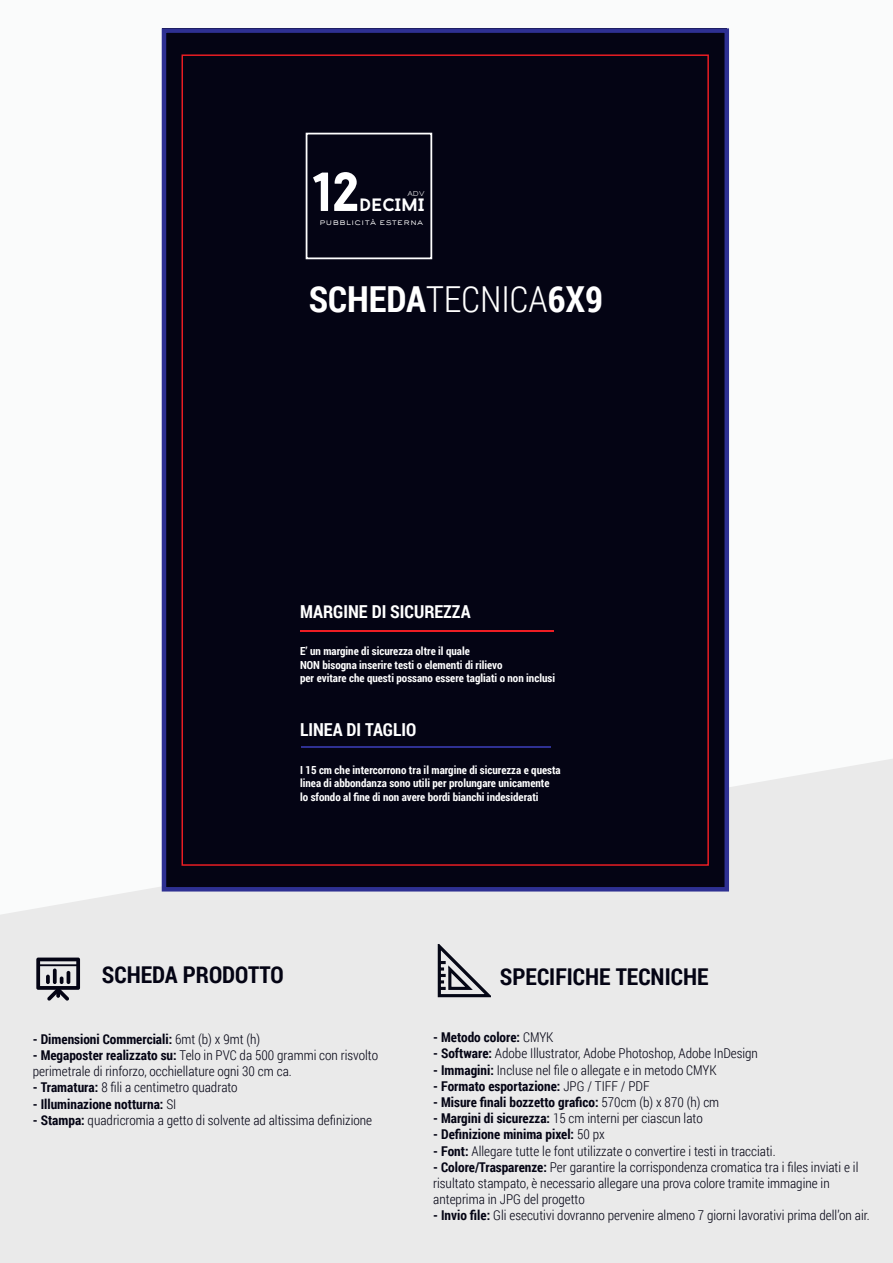
<style>
.page{position:relative;width:893px;height:1263px;background:#fff}
.page>*{position:absolute;margin:0;border:0;box-sizing:border-box;transform-origin:0 0}
.t1{font:700 54.9px "Baron Neue";color:#fff}
.t2{font:700 35.85px "Roboto Condensed";color:#fff}
.t3{font:700 23.1px "Roboto Condensed";color:#040414}
.t4{font:700 17.85px "Roboto Condensed";color:#fff}
.t5{font:700 17.85px "Baron Neue";letter-spacing:.01em;color:#fff}
.t6{font:300 13.5px/16.2px "Roboto Condensed";color:#040414}
.t7{font:700 13.5px "Roboto Condensed";color:#040414}
.t8{font:700 11.1px/13.4px "Roboto Condensed";color:#fff}
.t9{font:300 8.85px "Sackers Gothic Std";letter-spacing:.01em;color:#fff}
.t10{font:300 6.6px "Sackers Gothic Std";color:#fff}
.s1{font-weight:300}
.s2{font-weight:700}
</style>
<div class="page">
<div style="left:0;top:0;width:893px;height:915px;background:#fafbfb"></div>
<div style="left:0;top:759px;width:893px;height:504px;background:#eaeaea"></div>
<div style="left:162px;top:29px;width:565px;height:860px;background:#040414"></div>
<svg style="left:36px;top:957px;width:44px;height:44px;background:#84848b"></svg>
<hr style="left:301px;top:630px;width:253px;height:2px;background:#ee1d23">
<hr style="left:301px;top:746px;width:250px;height:1px;background:#2e3092">
<div style="left:162px;top:28px;width:567px;height:863px;border:4px solid #2e3092"></div>
<div style="left:306px;top:133px;width:126px;height:126px;border:2px solid #fff"></div>
<svg style="left:437px;top:942px;width:55px;height:56px;background:#adaeb2"></svg>
<h1 class="t1" style="left:314px;top:157px;width:47px">12</h1>
<p class="t10" style="left:407px;top:189px;width:19px">ADV</p>
<h3 class="t5" style="left:360px;top:193px;width:66px">DECIMI</h3>
<p class="t9" style="left:319px;top:216px;width:105px">pubblicità esterna</p>
<h2 class="t2" style="left:309px;top:273px;width:296px">SCHEDA<span class="s1">TECNICA</span>6X9</h2>
<h3 class="t4" style="left:300px;top:599px;width:172px">MARGINE DI SICUREZZA</h3>
<p class="t8" style="left:300px;top:644px;width:256px">E’ un margine di sicurezza oltre il quale<br>NON bisogna inserire testi o elementi di rilievo<br>per evitare che questi possano essere tagliati o non inclusi</p>
<h3 class="t4" style="left:300px;top:717px;width:118px">LINEA DI TAGLIO</h3>
<p class="t8" style="left:300px;top:763px;width:262px">I 15 cm che intercorrono tra il margine di sicurezza e questa linea di abbondanza sono utili per prolungare unicamente<br>lo sfondo al fine di non avere bordi bianchi indesiderati</p>
<h3 class="t3" style="left:102px;top:958px;width:183px">SCHEDA PRODOTTO</h3>
<h3 class="t3" style="left:500px;top:960px;width:210px">SPECIFICHE TECNICHE</h3>
<p class="t7" style="left:33px;top:1029px;width:229px">- Dimensioni Commerciali: <span class="s1">6mt (b) x 9mt (h)</span></p>
<p class="t6" style="left:33px;top:1047px;width:347px"><span class="s2">- Megaposter realizzato su:</span> Telo in PVC da 500 grammi con risvolto perimetrale di rinforzo, occhiellature ogni 30 cm ca.</p>
<p class="t6" style="left:33px;top:1079px;width:206px"><span class="s2">- Tramatura:</span> 8 fili a centimetro quadrato</p>
<p class="t7" style="left:33px;top:1094px;width:145px">- Illuminazione notturna: <span class="s1">SI</span></p>
<p class="t6" style="left:33px;top:1111px;width:341px"><span class="s2">- Stampa:</span> quadricromia a getto di solvente ad altissima definizione</p>
<p class="t7" style="left:433px;top:1028px;width:122px">- Metodo colore: <span class="s1">CMYK</span></p>
<p class="t6" style="left:433px;top:1045px;width:326px"><span class="s2">- Software:</span> Adobe Illustrator, Adobe Photoshop, Adobe InDesign</p>
<p class="t6" style="left:433px;top:1061px;width:285px"><span class="s2">- Immagini:</span> Incluse nel file o allegate e in metodo CMYK</p>
<p class="t7" style="left:433px;top:1076px;width:218px">- Formato esportazione: <span class="s1">JPG / TIFF / PDF</span></p>
<p class="t7" style="left:433px;top:1092px;width:288px">- Misure finali bozzetto grafico: <span class="s1">570cm (b) x 870 (h) cm</span></p>
<p class="t6" style="left:433px;top:1110px;width:271px"><span class="s2">- Margini di sicurezza:</span> 15 cm interni per ciascun lato</p>
<p class="t7" style="left:433px;top:1125px;width:173px">- Definizione minima pixel: <span class="s1">50 px</span></p>
<p class="t6" style="left:433px;top:1142px;width:344px"><span class="s2">- Font:</span> Allegare tutte le font utilizzate o convertire i testi in tracciati.</p>
<p class="t6" style="left:433px;top:1158px;width:427px"><span class="s2">- Colore/Trasparenze:</span> Per garantire la corrispondenza cromatica tra i files inviati e il risultato stampato, è necessario allegare una prova colore tramite immagine in anteprima in JPG del progetto</p>
<p class="t6" style="left:433px;top:1207px;width:438px"><span class="s2">- Invio file:</span> Gli esecutivi dovranno pervenire almeno 7 giorni lavorativi prima dell’on air.</p>
</div>
